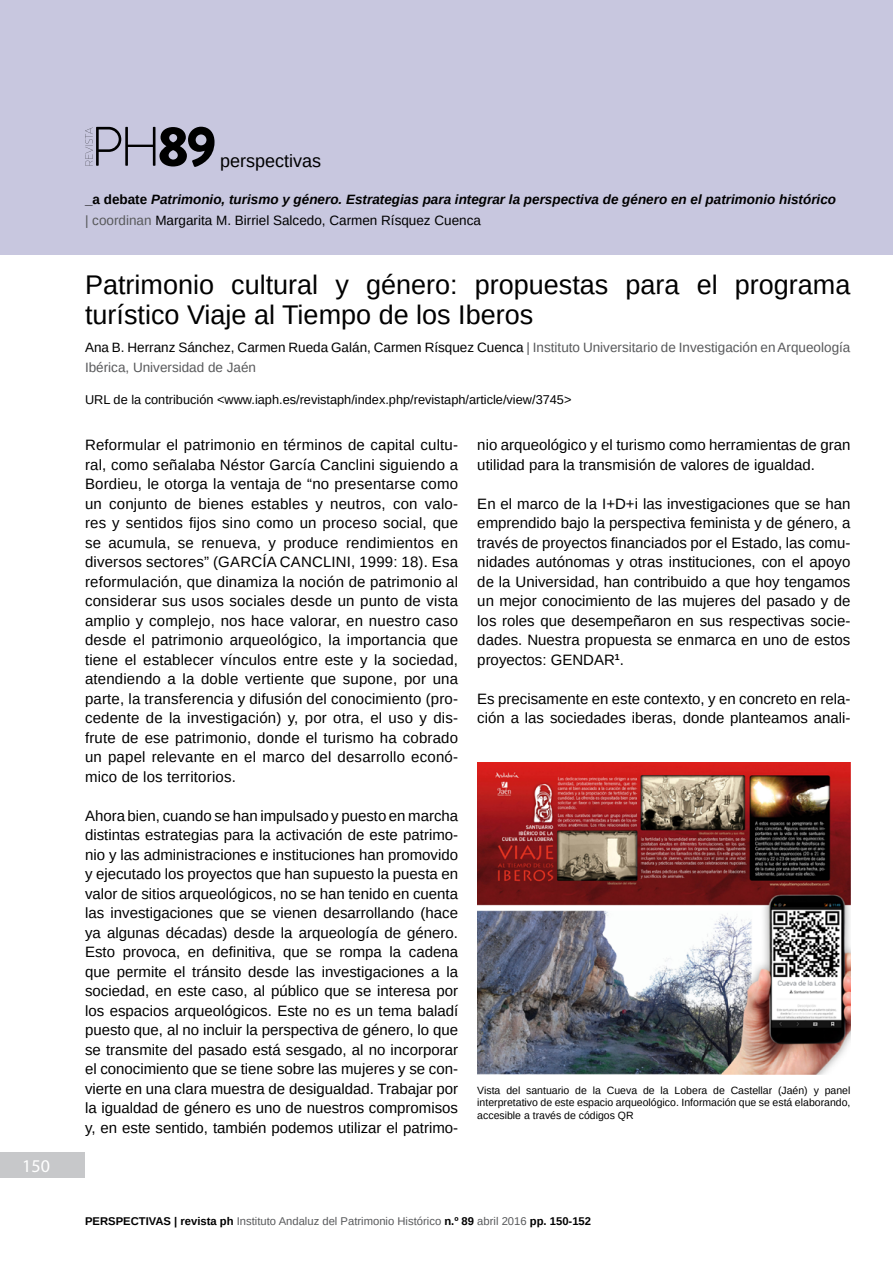
<style>
.page{position:relative;width:893px;height:1263px;background:#fff}
.page>*{position:absolute;margin:0;border:0;box-sizing:border-box;transform-origin:0 0}
.t1{font:27px/30px "Arimo";color:#000}
.t2{font:18px "Arimo";color:#000}
.t3{font:18px "Myriad Pro";color:#fff}
.t4{font:15px/19.5px "Arimo";color:#000;text-align:justify}
.t5{font:italic 700 13.5px/21px "Arimo";color:#000}
.t6{font:13.5px/19.5px "Arimo";color:#58595b}
.t7{font:12.75px "Arimo";color:#000}
.t8{font:11.25px "Arimo";color:#58595b}
.t9{font:10.5px/12.6px "Arimo";color:#000;text-align:justify}
.s1{font-style:normal}
.s2{font-weight:400;font-style:normal;color:#58595b}
.s3{font-weight:400;font-style:normal}
.s4{color:#000}
.s5{font-weight:700;color:#000}
</style>
<div class="page">
<div style="left:0;top:0;width:893px;height:255px;background:#c8c7df"></div>
<div style="left:0;top:1152px;width:85px;height:26px;background:#c7c8ca"></div>
<svg style="left:85px;top:127px;width:130px;height:40px"></svg>
<img style="left:477px;top:762px;width:373px;height:312px">
<p class="t3" style="left:22px;top:1155px;width:29px">150</p>
<p class="t2" style="left:220px;top:149px;width:103px">perspectivas</p>
<p class="t5" style="left:85px;top:189px;width:752px"><span class="s1">_a debate</span> Patrimonio, turismo y género. Estrategias para integrar la perspectiva de género en el patrimonio histórico <span class="s2">| coordinan</span> <span class="s3">Margarita M. Birriel Salcedo, Carmen Rísquez Cuenca</span></p>
<h1 class="t1" style="left:85px;top:270px;width:767px">Patrimonio cultural y género: propuestas para el programa turístico Viaje al Tiempo de los Iberos</h1>
<p class="t6" style="left:85px;top:338px;width:767px"><span class="s4">Ana B. Herranz Sánchez, Carmen Rueda Galán, Carmen Rísquez Cuenca</span> | Instituto Universitario de Investigación en Arqueología<br>Ibérica, Universidad de Jaén</p>
<p class="t7" style="left:85px;top:391px;width:488px">URL de la contribución &lt;www.iaph.es/revistaph/index.php/revistaph/article/view/3745&gt;</p>
<p class="t4" style="left:85px;top:435px;width:375px">Reformular el patrimonio en términos de capital cultu&shy;ral, como señalaba Néstor García Canclini siguiendo a Bordieu, le otorga la ventaja de “no presentarse como un conjunto de bienes estables y neutros, con valo&shy;res y sentidos fijos sino como un proceso social, que se acumula, se renueva, y produce rendimientos en diversos sectores” (GARCÍA CANCLINI, 1999: 18). Esa reformulación, que dinamiza la noción de patrimonio al considerar sus usos sociales desde un punto de vista amplio y complejo, nos hace valorar, en nuestro caso desde el patrimonio arqueológico, la importancia que tiene el establecer vínculos entre este y la sociedad, atendiendo a la doble vertiente que supone, por una parte, la transferencia y difusión del conocimiento (pro&shy;cedente de la investigación) y, por otra, el uso y dis&shy;frute de ese patrimonio, donde el turismo ha cobrado un papel relevante en el marco del desarrollo econó&shy;mico de los territorios.</p>
<p class="t4" style="left:85px;top:806px;width:375px">Ahora bien, cuando se han impulsado y puesto en marcha distintas estrategias para la activación de este patrimo&shy;nio y las administraciones e instituciones han promovido y ejecutado los proyectos que han supuesto la puesta en valor de sitios arqueológicos, no se han tenido en cuenta las investigaciones que se vienen desarrollando (hace ya algunas décadas) desde la arqueología de género.<br>Esto provoca, en definitiva, que se rompa la cadena que permite el tránsito desde las investigaciones a la sociedad, en este caso, al público que se interesa por los espacios arqueológicos. Este no es un tema baladí puesto que, al no incluir la perspectiva de género, lo que se transmite del pasado está sesgado, al no incorporar el conocimiento que se tiene sobre las mujeres y se con&shy;vierte en una clara muestra de desigualdad. Trabajar por la igualdad de género es uno de nuestros compromisos y, en este sentido, también podemos utilizar el patrimo-</p>
<p class="t4" style="left:477px;top:435px;width:375px">nio arqueológico y el turismo como herramientas de gran utilidad para la transmisión de valores de igualdad.</p>
<p class="t4" style="left:477px;top:494px;width:375px">En el marco de la I+D+i las investigaciones que se han emprendido bajo la perspectiva feminista y de género, a través de proyectos financiados por el Estado, las comu&shy;nidades autónomas y otras instituciones, con el apoyo de la Universidad, han contribuido a que hoy tengamos un mejor conocimiento de las mujeres del pasado y de los roles que desempeñaron en sus respectivas socie&shy;dades. Nuestra propuesta se enmarca en uno de estos proyectos: GENDAR<sup>1</sup>.</p>
<p class="t4" style="left:477px;top:689px;width:375px">Es precisamente en este contexto, y en concreto en rela&shy;ción a las sociedades iberas, donde planteamos anali-</p>
<p class="t9" style="left:477px;top:1084px;width:375px">Vista del santuario de la Cueva de la Lobera de Castellar (Jaén) y panel interpretativo de este espacio arqueológico. Información que se está elaborando, accesible a través de códigos QR</p>
<p class="t8" style="left:85px;top:1213px;width:508px"><span class="s5">PERSPECTIVAS | revista ph</span> Instituto Andaluz del Patrimonio Histórico <span class="s5">n.º 89</span> abril 2016 <span class="s5">pp. 150-152</span></p>
</div>
